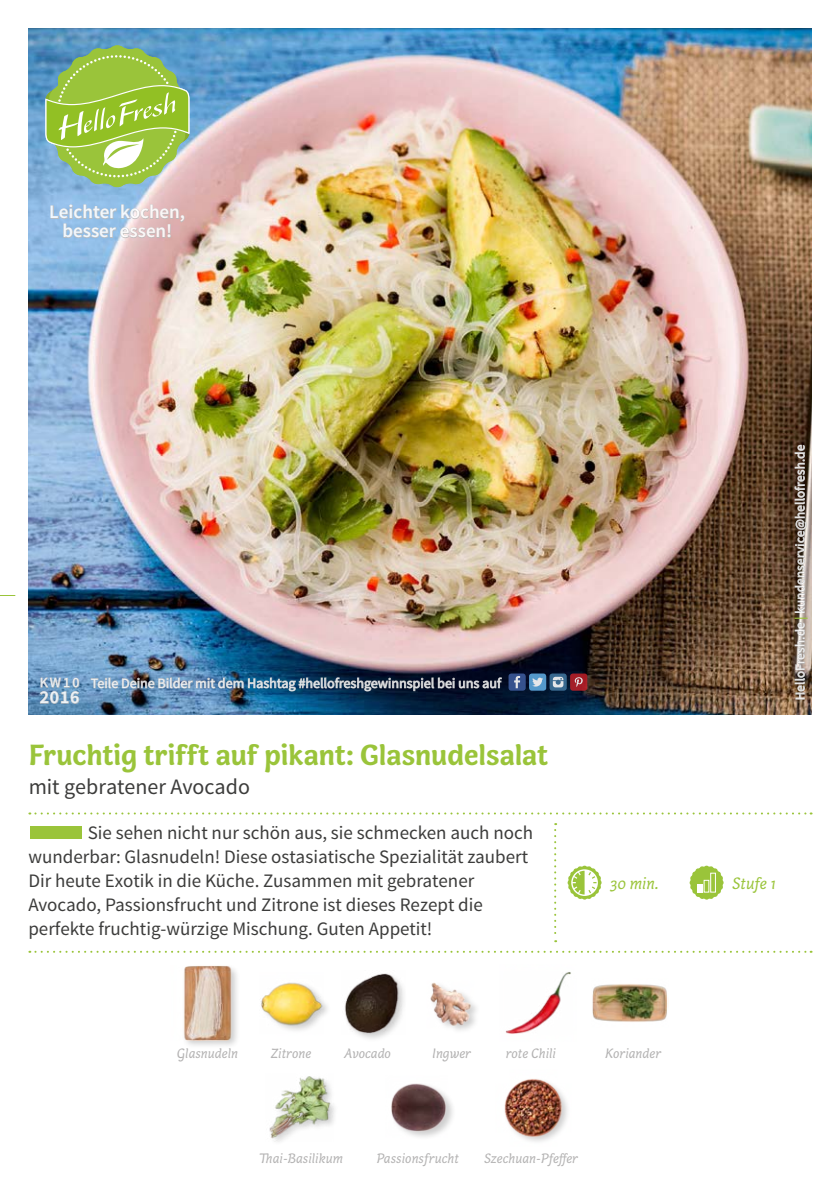
<style>
.page{position:relative;width:840px;height:1191px;background:#fff}
.page>*{position:absolute;margin:0;border:0;box-sizing:border-box;transform-origin:0 0}
.FRONT_Recipe_Title{font:700 30px "Capucine Basic";letter-spacing:-.005em;color:#9ac43a}
.FRONT_Recipe_Subtitl{font:22px "Source Sans Pro";color:#3c3c3b}
.FRONT___BACK_Running{font:19px/24px "Source Sans Pro";color:#3c3c3b}
.t1{font:600 19px/19px "Source Sans Pro";color:#fff;text-align:center}
.t2{font:600 18px "Source Sans Pro";color:#fff}
.FRONT_Icons{font:italic 17px "Capucine Basic";color:#9ac43a}
.FRONT_ingredients{font:italic 14px "Capucine Basic";color:#b3b2b2}
.t3{font:14px "Source Sans Pro";color:#fff}
.t4{font:13px "Source Sans Pro";letter-spacing:.02em;color:#fff}
.s1{font-weight:700;color:#9ac43a}
</style>
<div class="page">
<img style="left:28px;top:28px;width:783px;height:686px">
<svg style="left:29px;top:812px;width:782px;height:2px"></svg>
<svg style="left:554px;top:823px;width:2px;height:119px"></svg>
<svg style="left:29px;top:950px;width:782px;height:2px"></svg>
<svg style="left:39px;top:669px;width:41px;height:35px"></svg>
<svg style="left:50px;top:204px;width:135px;height:48px;background:#b7bdcf"></svg>
<img style="left:90px;top:673px;width:412px;height:24px">
<div style="left:508px;top:673px;width:17px;height:17px;background:#36518e;border-radius:3px"></div>
<svg style="left:514px;top:676px;width:6px;height:12px"></svg>
<svg style="left:549px;top:673px;width:17px;height:17px"></svg>
<svg style="left:552px;top:677px;width:11px;height:10px"></svg>
<div style="left:528px;top:673px;width:18px;height:17px;background:#5499cb;border-radius:3px"></div>
<svg style="left:532px;top:677px;width:11px;height:9px"></svg>
<svg style="left:569px;top:673px;width:18px;height:17px"></svg>
<svg style="left:574px;top:677px;width:8px;height:10px"></svg>
<svg style="left:0;top:595px;width:15px;height:1px"></svg>
<svg style="left:45px;top:45px;width:144px;height:143px;background:#9cc26d"></svg>
<svg style="left:793px;top:622px;width:12px;height:78px"></svg>
<svg style="left:793px;top:444px;width:13px;height:169px;background:#796c62"></svg>
<div style="left:30px;top:826px;width:52px;height:12px;background:#9ac43a"></div>
<img style="left:269px;top:1076px;width:64px;height:65px">
<div style="left:260px;top:980px;width:71px;height:54px;background:#000;opacity:.2"></div>
<img style="left:260px;top:980px;width:64px;height:54px">
<div style="left:343px;top:972px;width:64px;height:70px;background:#000;opacity:.2"></div>
<img style="left:343px;top:972px;width:62px;height:62px">
<div style="left:181px;top:963px;width:60px;height:86px;background:#000;opacity:.2"></div>
<img style="left:181px;top:965px;width:60px;height:75px">
<img style="left:505px;top:972px;width:66px;height:62px">
<img style="left:430px;top:982px;width:47px;height:48px">
<div style="left:390px;top:1082px;width:66px;height:58px;background:#000;opacity:.2"></div>
<img style="left:390px;top:1082px;width:59px;height:57px">
<img style="left:504px;top:1079px;width:64px;height:63px">
<img style="left:592px;top:984px;width:76px;height:38px">
<svg style="left:567px;top:865px;width:34px;height:34px"></svg>
<svg style="left:689px;top:865px;width:34px;height:34px"></svg>
<div style="left:710px;top:873px;width:5px;height:19px;border:1px solid #fff"></div>
<p class="t1" style="left:50px;top:203px;width:137px">Leichter kochen, besser essen!</p>
<p class="t3" style="left:40px;top:674px;width:41px">KW10</p>
<p class="t2" style="left:40px;top:686px;width:41px">2016</p>
<p class="t3" style="left:91px;top:674px;width:411px">Teile Deine Bilder mit dem Hashtag #hellofreshgewinnspiel bei uns auf</p>
<p class="FRONT_Recipe_Title" style="left:29px;top:731px;width:521px">Fruchtig trifft auf pikant: Glasnudelsalat</p>
<p class="FRONT_Recipe_Subtitl" style="left:29px;top:772px;width:222px">mit gebratener Avocado</p>
<p class="FRONT___BACK_Running" style="left:28px;top:820px;width:506px;text-indent:59px">Sie sehen nicht nur schön aus, sie schmecken auch noch wunderbar: Glasnudeln! Diese ostasiatische Spezialität zaubert Dir heute Exotik in die Küche. Zusammen mit gebratener Avocado, Passionsfrucht und Zitrone ist dieses Rezept die perfekte fruchtig-würzige Mischung. Guten Appetit!</p>
<p class="t4" style="left:791px;top:700px;width:257px;rotate:-90deg">HelloFresh.de <span class="s1">|</span> kundenservice@hellofresh.de</p>
<p class="FRONT_Icons" style="left:609px;top:871px;width:50px">30 min.</p>
<p class="FRONT_Icons" style="left:731px;top:871px;width:45px">Stufe 1</p>
<p class="FRONT_ingredients" style="left:177px;top:1042px;width:63px">Glasnudeln</p>
<p class="FRONT_ingredients" style="left:270px;top:1042px;width:42px">Zitrone</p>
<p class="FRONT_ingredients" style="left:344px;top:1042px;width:48px">Avocado</p>
<p class="FRONT_ingredients" style="left:432px;top:1042px;width:40px">Ingwer</p>
<p class="FRONT_ingredients" style="left:505px;top:1042px;width:52px">rote Chili</p>
<p class="FRONT_ingredients" style="left:605px;top:1042px;width:57px">Koriander</p>
<p class="FRONT_ingredients" style="left:259px;top:1148px;width:85px">Thai-Basilikum</p>
<p class="FRONT_ingredients" style="left:376px;top:1148px;width:84px">Passionsfrucht</p>
<p class="FRONT_ingredients" style="left:484px;top:1148px;width:95px">Szechuan-Pfeffer</p>
</div>
